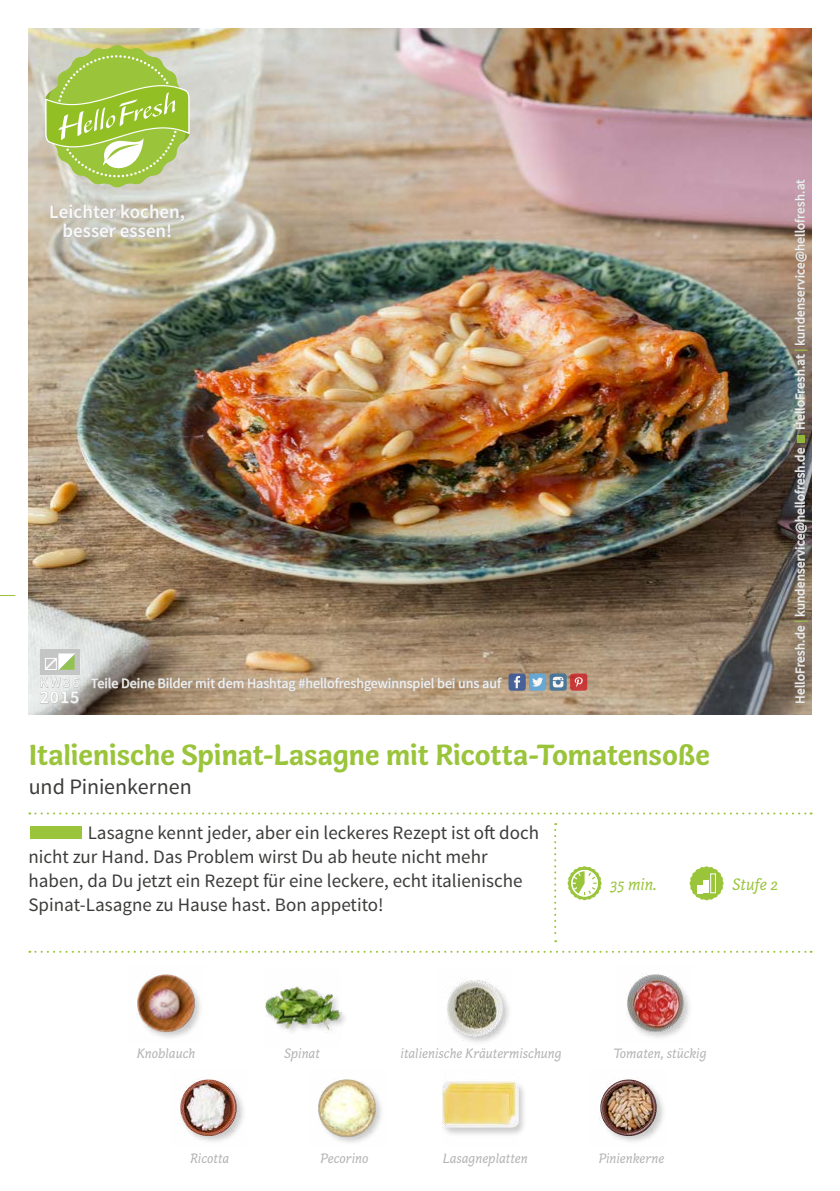
<style>
.page{position:relative;width:840px;height:1191px;background:#fff}
.page>*{position:absolute;margin:0;border:0;box-sizing:border-box;transform-origin:0 0}
.FRONT_Recipe_Title{font:700 30px "Capucine Basic";letter-spacing:-.005em;color:#9ac43a}
.FRONT_Recipe_Subtitl{font:22px "Source Sans Pro";letter-spacing:-.005em;color:#3c3c3b}
.FRONT___BACK_Running{font:19px/24px "Source Sans Pro";color:#3c3c3b}
.t1{font:600 19px/19px "Source Sans Pro";color:#fff;text-align:center}
.t2{font:600 18px "Source Sans Pro";color:#fff}
.FRONT_Icons{font:italic 17px "Capucine Basic";color:#9ac43a}
.FRONT_ingredients{font:italic 14px "Capucine Basic";color:#b3b2b2}
.t3{font:14px "Source Sans Pro";color:#fff}
.t4{font:13px "Source Sans Pro";letter-spacing:.02em;color:#fff}
.s1{font-weight:700;color:#9ac43a}
</style>
<div class="page">
<img style="left:28px;top:28px;width:783px;height:686px">
<svg style="left:29px;top:812px;width:782px;height:2px"></svg>
<svg style="left:554px;top:823px;width:2px;height:119px"></svg>
<svg style="left:29px;top:950px;width:782px;height:2px"></svg>
<svg style="left:50px;top:204px;width:135px;height:48px;background:#c2bead"></svg>
<svg style="left:90px;top:673px;width:412px;height:24px;background:#b09d86"></svg>
<div style="left:508px;top:673px;width:17px;height:17px;background:#486197;border-radius:3px"></div>
<svg style="left:514px;top:676px;width:6px;height:12px"></svg>
<svg style="left:549px;top:673px;width:17px;height:17px"></svg>
<svg style="left:552px;top:677px;width:11px;height:10px"></svg>
<div style="left:528px;top:673px;width:18px;height:17px;background:#67a7d4;border-radius:3px"></div>
<svg style="left:532px;top:677px;width:11px;height:9px"></svg>
<svg style="left:569px;top:673px;width:18px;height:17px"></svg>
<svg style="left:574px;top:677px;width:8px;height:10px"></svg>
<svg style="left:689px;top:866px;width:34px;height:34px"></svg>
<div style="left:710px;top:873px;width:5px;height:20px;border:1px solid #fff"></div>
<svg style="left:0;top:595px;width:15px;height:1px"></svg>
<svg style="left:45px;top:45px;width:144px;height:143px;background:#b0cb68"></svg>
<svg style="left:793px;top:625px;width:12px;height:78px"></svg>
<svg style="left:793px;top:447px;width:13px;height:170px;background:#7b7673"></svg>
<div style="left:796px;top:435px;width:7px;height:8px;background:#92b639"></div>
<svg style="left:793px;top:353px;width:12px;height:76px"></svg>
<svg style="left:793px;top:178px;width:13px;height:167px;background:#af9a93"></svg>
<div style="left:30px;top:826px;width:52px;height:12px;background:#9ac43a"></div>
<img style="left:318px;top:1079px;width:64px;height:64px">
<img style="left:136px;top:974px;width:65px;height:64px">
<img style="left:179px;top:1078px;width:65px;height:64px">
<img style="left:626px;top:973px;width:64px;height:65px">
<div style="left:440px;top:1080px;width:86px;height:57px;background:#000;opacity:.2"></div>
<img style="left:442px;top:1080px;width:76px;height:57px">
<img style="left:599px;top:1077px;width:65px;height:65px">
<div style="left:40px;top:649px;width:39px;height:25px;background:#c4c4c4"></div>
<svg style="left:39px;top:653px;width:41px;height:51px"></svg>
<div style="left:264px;top:985px;width:85px;height:53px;background:#000;opacity:.2"></div>
<img style="left:265px;top:985px;width:76px;height:53px">
<img style="left:447px;top:978px;width:62px;height:64px">
<svg style="left:567px;top:866px;width:34px;height:34px"></svg>
<p class="t1" style="left:50px;top:203px;width:137px">Leichter kochen, besser essen!</p>
<p class="t3" style="left:40px;top:674px;width:41px">KW36</p>
<p class="t2" style="left:40px;top:686px;width:41px">2015</p>
<p class="t3" style="left:91px;top:674px;width:411px">Teile Deine Bilder mit dem Hashtag #hellofreshgewinnspiel bei uns auf</p>
<p class="FRONT_Recipe_Title" style="left:29px;top:731px;width:682px">Italienische Spinat-Lasagne mit Ricotta-Tomatensoße</p>
<p class="FRONT_Recipe_Subtitl" style="left:29px;top:772px;width:164px">und Pinienkernen</p>
<p class="FRONT___BACK_Running" style="left:28px;top:820px;width:512px;text-indent:59px">Lasagne kennt jeder, aber ein leckeres Rezept ist oft doch nicht zur Hand. Das Problem wirst Du ab heute nicht mehr haben, da Du jetzt ein Rezept für eine leckere, echt italienische Spinat-Lasagne zu Hause hast. Bon appetito!</p>
<p class="FRONT_Icons" style="left:609px;top:871px;width:49px">35 min.</p>
<p class="t4" style="left:791px;top:430px;width:252px;rotate:-90deg">HelloFresh.at <span class="s1">|</span> kundenservice@hellofresh.at</p>
<p class="t4" style="left:791px;top:703px;width:257px;rotate:-90deg">HelloFresh.de <span class="s1">|</span> kundenservice@hellofresh.de</p>
<p class="FRONT_Icons" style="left:731px;top:871px;width:47px">Stufe 2</p>
<p class="FRONT_ingredients" style="left:137px;top:1042px;width:60px">Knoblauch</p>
<p class="FRONT_ingredients" style="left:284px;top:1042px;width:37px">Spinat</p>
<p class="FRONT_ingredients" style="left:400px;top:1042px;width:163px">italienische Kräutermischung</p>
<p class="FRONT_ingredients" style="left:613px;top:1042px;width:94px">Tomaten, stückig</p>
<p class="FRONT_ingredients" style="left:190px;top:1148px;width:41px">Ricotta</p>
<p class="FRONT_ingredients" style="left:320px;top:1148px;width:49px">Pecorino</p>
<p class="FRONT_ingredients" style="left:442px;top:1148px;width:86px">Lasagneplatten</p>
<p class="FRONT_ingredients" style="left:598px;top:1148px;width:67px">Pinienkerne</p>
</div>
